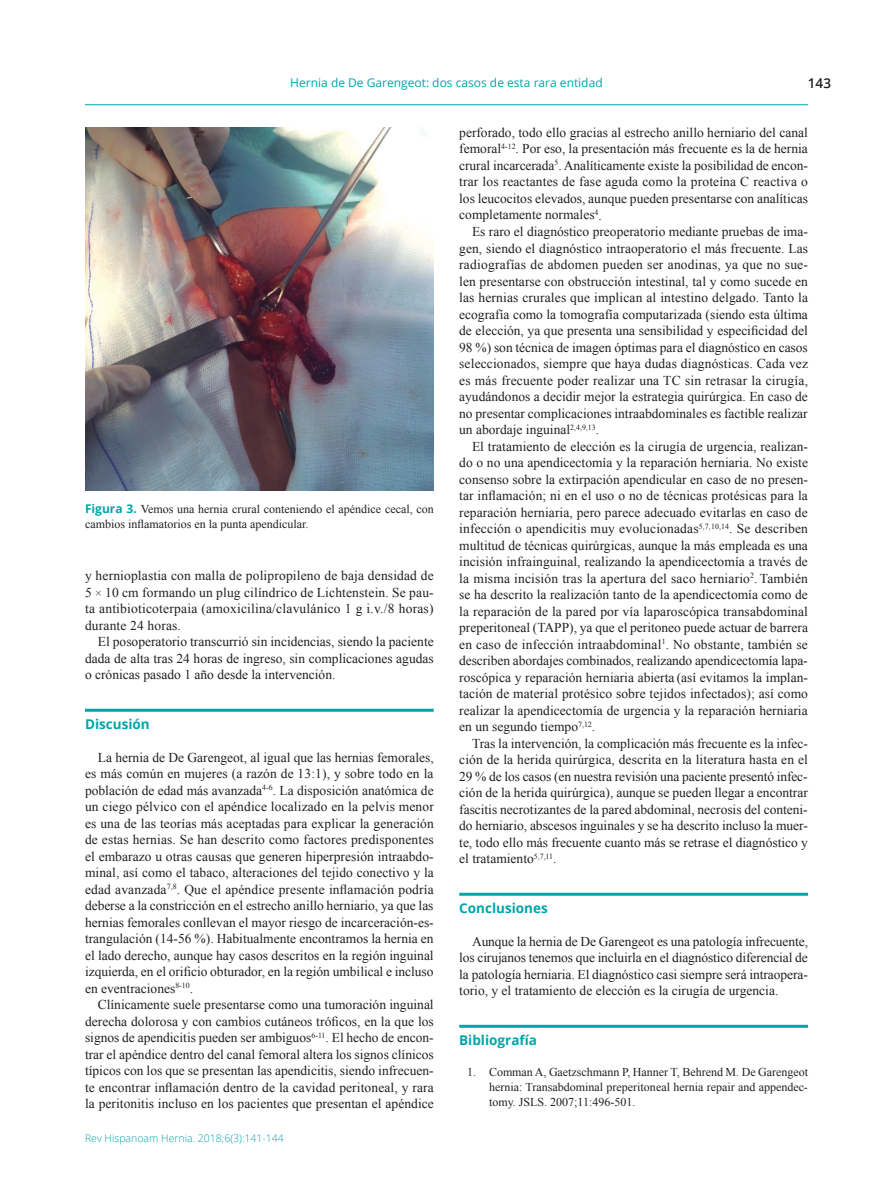
<style>
.page{position:relative;width:893px;height:1191px;background:#fff}
.page>*{position:absolute;margin:0;border:0;box-sizing:border-box;transform-origin:0 0}
.t1{font:13.5px/16.5px "Times New Roman";color:#231f20;text-align:justify}
.t2{font:700 13.5px "Open Sans";color:#00a5aa}
.t3{font:600 13.5px "Open Sans";color:#231f20}
.t4{font:12px/15px "Times New Roman";color:#231f20;text-align:justify}
.t5{font:12px "Open Sans";color:#00a5aa}
.t6{font:300 10.5px "Open Sans";color:#00a5aa}
.s1{font-family:"Open Sans";font-weight:700;color:#00a5aa}
.s2{font-size:12px}
</style>
<div class="page">
<hr style="left:85px;top:104px;width:723px;height:1px;background:#00a5aa">
<hr style="left:85px;top:708px;width:349px;height:3px;background:#00a5aa">
<hr style="left:459px;top:892px;width:349px;height:3px;background:#00a5aa">
<hr style="left:459px;top:1024px;width:349px;height:3px;background:#00a5aa">
<img style="left:85px;top:128px;width:349px;height:363px">
<p class="t5" style="left:290px;top:75px;width:314px">Hernia de De Garengeot: dos casos de esta rara entidad</p>
<p class="t3" style="left:808px;top:74px;width:25px">143</p>
<p class="t4" style="left:85px;top:501px;width:350px"><span class="s1">Figura 3.</span> Vemos una hernia crural conteniendo el apéndice cecal, con cambios inflamatorios en la punta apendicular.</p>
<p class="t1" style="left:85px;top:567px;width:350px">y hernioplastia con malla de polipropileno de baja densidad de 5 <span class="s2">×</span> 10 cm formando un plug cilíndrico de Lichtenstein. Se pau&shy;ta antibioticoterpaia (amoxicilina/clavulánico 1 g i.v./8 horas) durante 24 horas.</p>
<p class="t1" style="left:85px;top:633px;width:350px;text-indent:13px">El posoperatorio transcurrió sin incidencias, siendo la paciente dada de alta tras 24 horas de ingreso, sin complicaciones agudas o crónicas pasado 1 año desde la intervención.</p>
<p class="t2" style="left:85px;top:714px;width:66px">Discusión</p>
<p class="t1" style="left:85px;top:749px;width:350px;text-indent:13px">La hernia de De Garengeot, al igual que las hernias femorales, es más común en mujeres (a razón de 13:1), y sobre todo en la población de edad más avanzada<sup>4-6</sup>. La disposición anatómica de un ciego pélvico con el apéndice localizado en la pelvis menor es una de las teorías más aceptadas para explicar la generación de estas hernias. Se han descrito como factores predisponentes el embarazo u otras causas que generen hiperpresión intraabdo&shy;minal, así como el tabaco, alteraciones del tejido conectivo y la edad avanzada<sup>7,8</sup>. Que el apéndice presente inflamación podría deberse a la constricción en el estrecho anillo herniario, ya que las hernias femorales conllevan el mayor riesgo de incarceración-es&shy;trangulación (14-56 %). Habitualmente encontramos la hernia en el lado derecho, aunque hay casos descritos en la región inguinal izquierda, en el orificio obturador, en la región umbilical e incluso en eventraciones<sup>8-10</sup>.</p>
<p class="t1" style="left:85px;top:996px;width:350px;text-indent:13px">Clínicamente suele presentarse como una tumoración inguinal derecha dolorosa y con cambios cutáneos tróficos, en la que los signos de apendicitis pueden ser ambiguos<sup>6-11</sup>. El hecho de encon&shy;trar el apéndice dentro del canal femoral altera los signos clínicos típicos con los que se presentan las apendicitis, siendo infrecuen&shy;te encontrar inflamación dentro de la cavidad peritoneal, y rara la peritonitis incluso en los pacientes que presentan el apéndice</p>
<p class="t6" style="left:85px;top:1130px;width:200px">Rev Hispanoam Hernia. 2018;6(3):141-144</p>
<p class="t1" style="left:459px;top:124px;width:350px">perforado, todo ello gracias al estrecho anillo herniario del canal femoral<sup>4-12</sup>. Por eso, la presentación más frecuente es la de hernia crural incarcerada<sup>5</sup>. Analíticamente existe la posibilidad de encon&shy;trar los reactantes de fase aguda como la proteína C reactiva o los leucocitos elevados, aunque pueden presentarse con analíticas completamente normales<sup>4</sup>.</p>
<p class="t1" style="left:459px;top:223px;width:350px;text-indent:13px">Es raro el diagnóstico preoperatorio mediante pruebas de ima&shy;gen, siendo el diagnóstico intraoperatorio el más frecuente. Las radiografías de abdomen pueden ser anodinas, ya que no sue&shy;len presentarse con obstrucción intestinal, tal y como sucede en las hernias crurales que implican al intestino delgado. Tanto la ecografía como la tomografía computarizada (siendo esta última de elección, ya que presenta una sensibilidad y especificidad del 98 %) son técnica de imagen óptimas para el diagnóstico en casos seleccionados, siempre que haya dudas diagnósticas. Cada vez es más frecuente poder realizar una TC sin retrasar la cirugía, ayudándonos a decidir mejor la estrategia quirúrgica. En caso de no presentar complicaciones intraabdominales es factible realizar un abordaje inguinal<sup>2,4,9,13</sup>.</p>
<p class="t1" style="left:459px;top:437px;width:350px;text-indent:13px">El tratamiento de elección es la cirugía de urgencia, realizan&shy;do o no una apendicectomía y la reparación herniaria. No existe consenso sobre la extirpación apendicular en caso de no presen&shy;tar inflamación; ni en el uso o no de técnicas protésicas para la reparación herniaria, pero parece adecuado evitarlas en caso de infección o apendicitis muy evolucionadas<sup>5,7,10,14</sup>. Se describen multitud de técnicas quirúrgicas, aunque la más empleada es una incisión infrainguinal, realizando la apendicectomía a través de la misma incisión tras la apertura del saco herniario<sup>2</sup>. También se ha descrito la realización tanto de la apendicectomía como de la reparación de la pared por vía laparoscópica transabdominal preperitoneal (TAPP), ya que el peritoneo puede actuar de barrera en caso de infección intraabdominal<sup>1</sup>. No obstante, también se describen abordajes combinados, realizando apendicectomía lapa&shy;roscópica y reparación herniaria abierta (así evitamos la implan&shy;tación de material protésico sobre tejidos infectados); así como realizar la apendicectomía de urgencia y la reparación herniaria en un segundo tiempo<sup>7,12</sup>.</p>
<p class="t1" style="left:459px;top:734px;width:350px;text-indent:13px">Tras la intervención, la complicación más frecuente es la infec&shy;ción de la herida quirúrgica, descrita en la literatura hasta en el 29 % de los casos (en nuestra revisión una paciente presentó infec&shy;ción de la herida quirúrgica), aunque se pueden llegar a encontrar fascitis necrotizantes de la pared abdominal, necrosis del conteni&shy;do herniario, abscesos inguinales y se ha descrito incluso la muer&shy;te, todo ello más frecuente cuanto más se retrase el diagnóstico y el tratamiento<sup>5,7,11</sup>.</p>
<p class="t2" style="left:459px;top:898px;width:90px">Conclusiones</p>
<p class="t1" style="left:459px;top:932px;width:350px;text-indent:13px">Aunque la hernia de De Garengeot es una patología infrecuente, los cirujanos tenemos que incluirla en el diagnóstico diferencial de la patología herniaria. El diagnóstico casi siempre será intraopera&shy;torio, y el tratamiento de elección es la cirugía de urgencia.</p>
<p class="t2" style="left:459px;top:1030px;width:79px">Bibliografía</p>
<p class="t4" style="left:489px;top:1064px;width:321px;text-indent:-22px">1. Comman A, Gaetzschmann P, Hanner T, Behrend M. De Garengeot hernia: Transabdominal preperitoneal hernia repair and appendec&shy;tomy. JSLS. 2007;11:496-501.</p>
</div>
